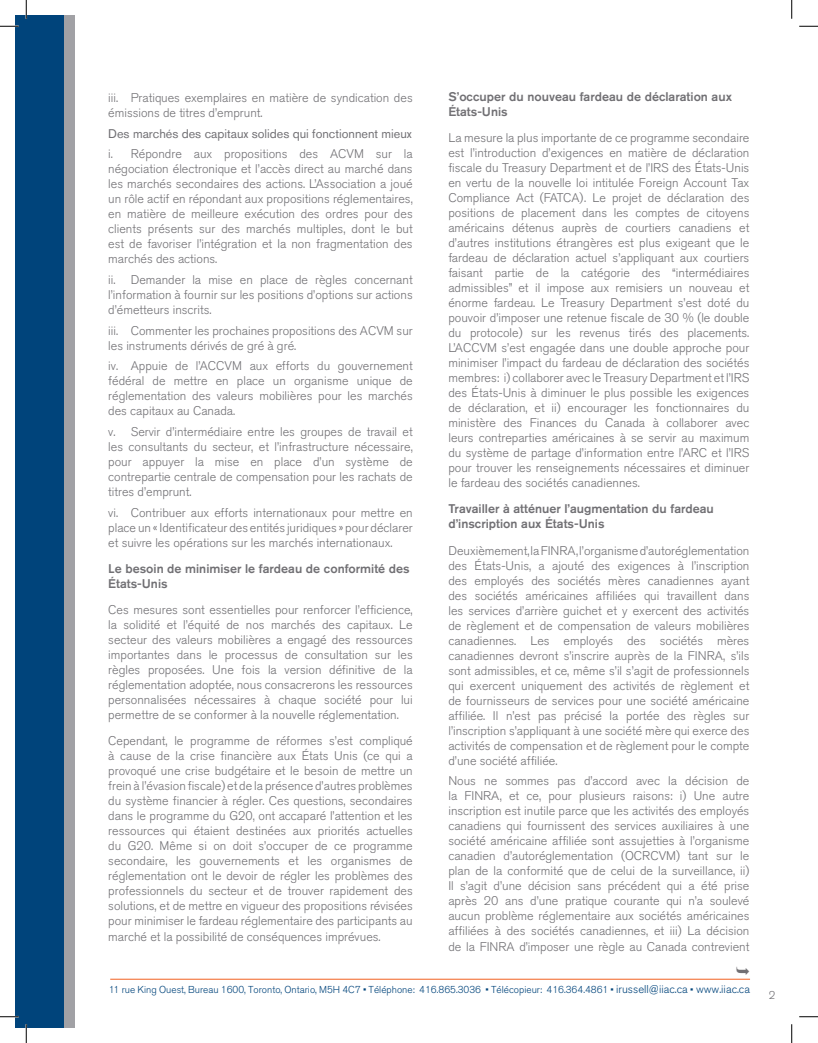
<style>
.page{position:relative;width:818px;height:1043px;background:#fff}
.page>*{position:absolute;margin:0;border:0;box-sizing:border-box;transform-origin:0 0}
.t1{font:300 12.5px/15px "Akzidenz Grotesk BQ";color:#717074;text-align:justify}
.t2{font:500 12.5px/15px "Akzidenz Grotesk BQ";color:#717074}
.t3{font:12.5px "Akzidenz Grotesk BQ";color:#717074}
.t4{font:300 11.25px "Akzidenz Grotesk BQ";color:#717074}
.t5{font:300 10px "Akzidenz Grotesk BQ";color:#00447b}
.s1{font-size:11.25px}
</style>
<div class="page">
<div style="left:15px;top:15px;width:50px;height:1013px;background:#00447b"></div>
<div style="left:64px;top:15px;width:10px;height:1013px;background:#a1a1a5"></div>
<hr style="left:110px;top:978px;width:640px;height:1px;background:#f26021">
<svg style="left:0;top:25px;width:19px;height:2px"></svg>
<svg style="left:799px;top:25px;width:19px;height:2px"></svg>
<svg style="left:0;top:1015px;width:19px;height:2px"></svg>
<svg style="left:799px;top:1016px;width:19px;height:1px"></svg>
<svg style="left:25px;top:0;width:2px;height:19px"></svg>
<svg style="left:25px;top:1024px;width:2px;height:18px"></svg>
<svg style="left:791px;top:0;width:1px;height:19px"></svg>
<svg style="left:791px;top:1024px;width:1px;height:18px"></svg>
<p class="t1" style="left:108px;top:90px;width:306px">iii. Pratiques exemplaires en matière de syndication des émissions de titres d’emprunt.</p>
<p class="t3" style="left:108px;top:126px;width:305px">Des marchés des capitaux solides qui fonctionnent mieux</p>
<p class="t1" style="left:108px;top:147px;width:306px">i. Répondre aux propositions des ACVM sur la négociation électronique et l’accès direct au marché dans les marchés secondaires des actions. L’Association a joué un rôle actif en répondant aux propositions réglementaires, en matière de meilleure exécution des ordres pour des clients présents sur des marchés multiples, dont le but est de favoriser l’intégration et la non fragmentation des marchés des actions.</p>
<p class="t1" style="left:108px;top:272px;width:306px">ii. Demander la mise en place de règles concernant l’information à fournir sur les positions d’options sur actions d’émetteurs inscrits.</p>
<p class="t1" style="left:108px;top:323px;width:306px">iii. Commenter les prochaines propositions des ACVM sur les instruments dérivés de gré à gré.</p>
<p class="t1" style="left:108px;top:358px;width:306px">iv. Appuie de l’ACCVM aux efforts du gouvernement fédéral de mettre en place un organisme unique de réglementation des valeurs mobilières pour les marchés des capitaux au Canada.</p>
<p class="t1" style="left:108px;top:424px;width:306px">v. Servir d’intermédiaire entre les groupes de travail et les consultants du secteur, et l’infrastructure nécessaire, pour appuyer la mise en place d’un système de contrepartie centrale de compensation pour les rachats de titres d’emprunt.</p>
<p class="t1" style="left:108px;top:505px;width:306px">vi. Contribuer aux efforts internationaux pour mettre en place un « Identificateur des entités juridiques » pour déclarer et suivre les opérations sur les marchés internationaux.</p>
<p class="t2" style="left:108px;top:560px;width:303px">Le besoin de minimiser le fardeau de conformité des<br>États-Unis</p>
<p class="t1" style="left:108px;top:602px;width:306px">Ces mesures sont essentielles pour renforcer l’efficience, la solidité et l’équité de nos marchés des capitaux. Le secteur des valeurs mobilières a engagé des ressources importantes dans le processus de consultation sur les règles proposées. Une fois la version définitive de la réglementation adoptée, nous consacrerons les ressources personnalisées nécessaires à chaque société pour lui permettre de se conformer à la nouvelle réglementation.</p>
<p class="t1" style="left:108px;top:733px;width:306px">Cependant, le programme de réformes s’est compliqué à cause de la crise financière aux États Unis (ce qui a provoqué une crise budgétaire et le besoin de mettre un frein à l’évasion fiscale) et de la présence d’autres problèmes du système financier à régler. Ces questions, secondaires dans le programme du G20, ont accaparé l’attention et les ressources qui étaient destinées aux priorités actuelles du G20. Même si on doit s’occuper de ce programme secondaire, les gouvernements et les organismes de réglementation ont le devoir de régler les problèmes des professionnels du secteur et de trouver rapidement des solutions, et de mettre en vigueur des propositions révisées pour minimiser le fardeau réglementaire des participants au marché et la possibilité de conséquences imprévues.</p>
<p class="t2" style="left:448px;top:89px;width:285px">S’occuper du nouveau fardeau de déclaration aux<br>États-Unis</p>
<p class="t1" style="left:448px;top:130px;width:302px">La mesure la plus importante de ce programme secondaire est l’introduction d’exigences en matière de déclaration fiscale du Treasury Department et de l’IRS des États-Unis en vertu de la nouvelle loi intitulée Foreign Account Tax Compliance Act (FATCA). Le projet de déclaration des positions de placement dans les comptes de citoyens américains détenus auprès de courtiers canadiens et d’autres institutions étrangères est plus exigeant que le fardeau de déclaration actuel s’appliquant aux courtiers faisant partie de la catégorie des “intermédiaires admissibles” et il impose aux remisiers un nouveau et énorme fardeau. Le Treasury Department s’est doté du pouvoir d’imposer une retenue fiscale de 30 % (le double du protocole) sur les revenus tirés des placements.<br>L’ACCVM s’est engagée dans une double approche pour minimiser l’impact du fardeau de déclaration des sociétés membres: i) collaborer avec le Treasury Department et l’IRS des États-Unis à diminuer le plus possible les exigences de déclaration, et ii) encourager les fonctionnaires du ministère des Finances du Canada à collaborer avec leurs contreparties américaines à se servir au maximum du système de partage d’information entre l’ARC et l’IRS pour trouver les renseignements nécessaires et diminuer le fardeau des sociétés canadiennes.</p>
<p class="t2" style="left:448px;top:501px;width:267px">Travailler à atténuer l’augmentation du fardeau d’inscription aux États-Unis</p>
<p class="t1" style="left:448px;top:543px;width:302px">Deuxièmement, la FINRA, l’organisme d’autoréglementation des États-Unis, a ajouté des exigences à l’inscription des employés des sociétés mères canadiennes ayant des sociétés américaines affiliées qui travaillent dans les services d’arrière guichet et y exercent des activités de règlement et de compensation de valeurs mobilières canadiennes. Les employés des sociétés mères canadiennes devront s’inscrire auprès de la FINRA, s’ils sont admissibles, et ce, même s’il s’agit de professionnels qui exercent uniquement des activités de règlement et de fournisseurs de services pour une société américaine affiliée. Il n’est pas précisé la portée des règles sur l’inscription s’appliquant à une société mère qui exerce des activités de compensation et de règlement pour le compte d’une société affiliée.</p>
<p class="t1" style="left:448px;top:773px;width:302px">Nous ne sommes pas d’accord avec la décision de la FINRA, et ce, pour plusieurs raisons: i) Une autre inscription est inutile parce que les activités des employés canadiens qui fournissent des services auxiliaires à une société américaine affiliée sont assujetties à l’organisme canadien d’autoréglementation (OCRCVM) tant sur le plan de la conformité que de celui de la surveillance, ii)<br>Il s’agit d’une décision sans précédent qui a été prise après 20 ans d’une pratique courante qui n’a soulevé aucun problème réglementaire aux sociétés américaines affiliées à des sociétés canadiennes, et iii) La décision de la FINRA d’imposer une règle au Canada contrevient</p>
<p class="t5" style="left:109px;top:984px;width:642px">11 rue King Ouest, Bureau 1600, Toronto, Ontario, M5H 4C7 • Téléphone: 416.865.3036 • Télécopieur: 416.364.4861 • <span class="s1">irussell@iiac.ca</span> • <span class="s1">www.iiac.ca</span></p>
<p class="t4" style="left:768px;top:989px;width:8px">2</p>
</div>
